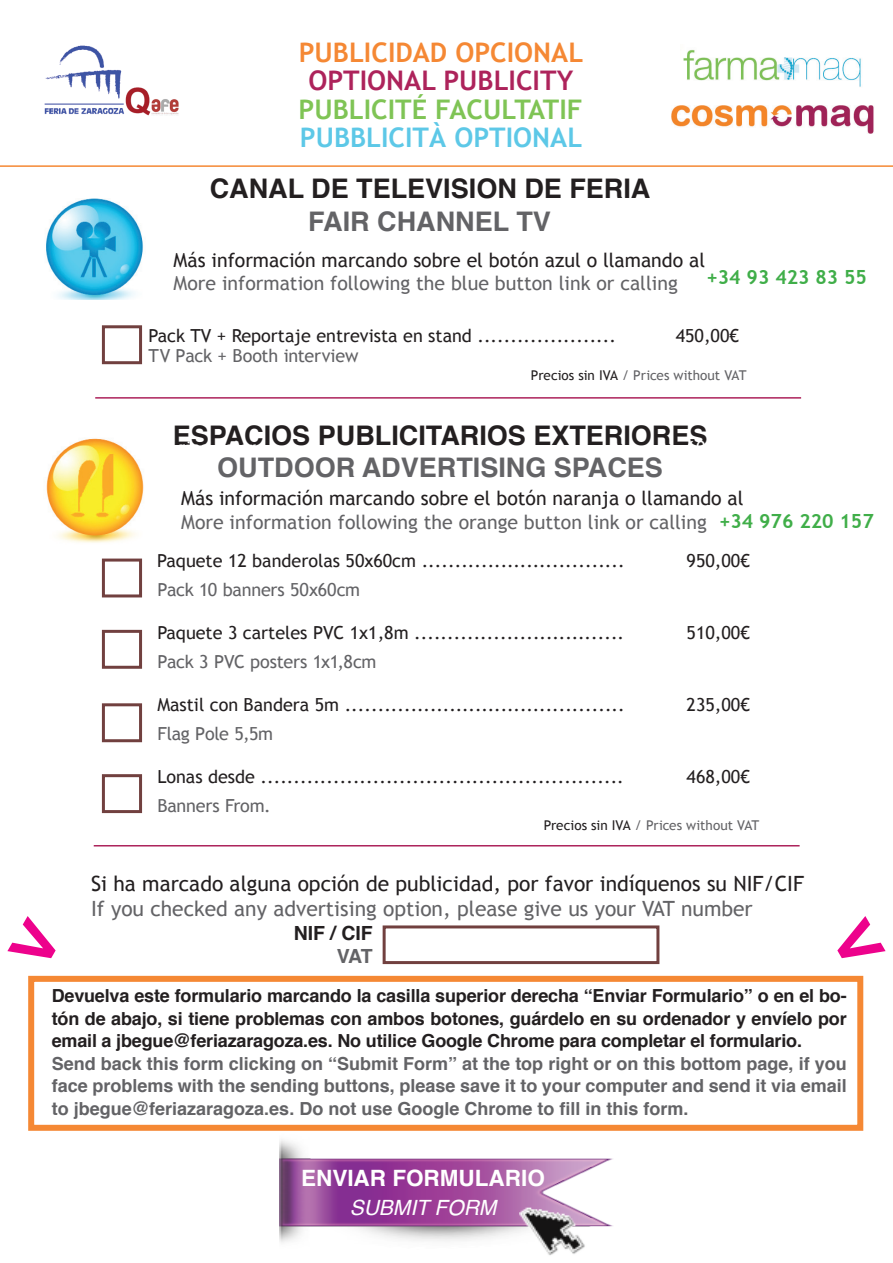
<style>
.page{position:relative;width:893px;height:1263px;background:#fff}
.page>*{position:absolute;margin:0;border:0;box-sizing:border-box;transform-origin:0 0}
.t1{font:700 27px "Helvetica";color:#231f20}
.t2{font:700 27px "Helvetica";color:#636366}
.t3{font:700 27px "Trebuchet MS";color:#7fc455}
.t4{font:700 27px "Trebuchet MS";color:#f58834}
.t5{font:700 27px "Trebuchet MS";color:#5dc8e7}
.t6{font:700 27px "Trebuchet MS";color:#ad235b}
.t7{font:700 22.5px "Helvetica";color:#fff}
.t8{font:21px "Trebuchet MS";color:#231f20}
.t9{font:21px "Trebuchet MS";color:#636366}
.t10{font:italic 21px "Helvetica";color:#fff}
.t11{font:19.5px "Trebuchet MS";color:#636366}
.t12{font:19.5px "Trebuchet MS";color:#231f20}
.t13{font:700 19.5px "Trebuchet MS";color:#40ae49}
.t14{font:700 19.5px "Helvetica";color:#231f20}
.t15{font:700 19.5px "Helvetica";color:#636366}
.t16{font:18px "Trebuchet MS";color:#231f20}
.t17{font:700 18px/22.5px "Helvetica";letter-spacing:-.01em;color:#231f20;text-align:justify}
.t18{font:700 18px/22.5px "Helvetica";color:#636366;text-align:justify}
.t19{font:18px "Trebuchet MS";letter-spacing:-.015em;color:#636366}
.t20{font:13.5px "Trebuchet MS";letter-spacing:-.005em;color:#636366}
.s1{color:#231f20}
</style>
<div class="page">
<img style="left:279px;top:1140px;width:334px;height:103px">
<img style="left:520px;top:1192px;width:69px;height:63px">
<div style="left:28px;top:976px;width:835px;height:155px;background:#fff;border:6px solid #f58834"></div>
<img style="left:46px;top:199px;width:97px;height:101px">
<img style="left:46px;top:438px;width:98px;height:105px">
<hr style="left:95px;top:397px;width:706px;height:2px;background:#ad235b">
<hr style="left:0;top:165px;width:893px;height:2px;background:#f58834">
<div style="left:102px;top:325px;width:40px;height:39px;border:3px solid #71403f"></div>
<div style="left:102px;top:558px;width:40px;height:39px;border:3px solid #71403f"></div>
<div style="left:102px;top:630px;width:40px;height:39px;border:3px solid #71403f"></div>
<div style="left:102px;top:703px;width:40px;height:39px;border:3px solid #71403f"></div>
<div style="left:102px;top:774px;width:40px;height:39px;border:3px solid #71403f"></div>
<div style="left:383px;top:925px;width:276px;height:39px;border:3px solid #71403f"></div>
<hr style="left:94px;top:845px;width:706px;height:1px;background:#ad235b">
<img style="left:44px;top:45px;width:135px;height:71px">
<img style="left:672px;top:105px;width:202px;height:29px">
<img style="left:683px;top:49px;width:178px;height:38px">
<h1 class="t4" style="left:299px;top:35px;width:286px">PUBLICIDAD OPCIONAL</h1>
<h1 class="t6" style="left:308px;top:64px;width:266px">OPTIONAL PUBLICITY</h1>
<h1 class="t3" style="left:299px;top:92px;width:286px">PUBLICITÉ FACULTATIF</h1>
<h1 class="t5" style="left:300px;top:121px;width:284px">PUBBLICITÀ OPTIONAL</h1>
<h1 class="t1" style="left:210px;top:167px;width:442px">CANAL DE TELEVISION DE FERIA</h1>
<h1 class="t2" style="left:308px;top:199px;width:244px">FAIR CHANNEL TV</h1>
<p class="t12" style="left:174px;top:248px;width:533px">Más información marcando sobre el botón azul o llamando al</p>
<p class="t11" style="left:174px;top:272px;width:506px">More information following the blue button link or calling</p>
<p class="t13" style="left:706px;top:265px;width:162px">+34 93 423 83 55</p>
<p class="t16" style="left:149px;top:325px;width:469px">Pack TV + Reportaje entrevista en stand .....................</p>
<p class="t16" style="left:676px;top:325px;width:65px">450,00€</p>
<p class="t19" style="left:149px;top:345px;width:211px">TV Pack + Booth interview</p>
<p class="t20" style="left:531px;top:367px;width:217px"><span class="s1">Precios sin IVA</span> / Prices without VAT</p>
<h1 class="t1" style="left:173px;top:414px;width:536px">ESPACIOS PUBLICITARIOS EXTERIORES</h1>
<h1 class="t2" style="left:217px;top:446px;width:447px">OUTDOOR ADVERTISING SPACES</h1>
<p class="t12" style="left:181px;top:487px;width:564px">Más información marcando sobre el botón naranja o llamando al</p>
<p class="t11" style="left:181px;top:510px;width:527px">More information following the orange button link or calling</p>
<p class="t13" style="left:719px;top:509px;width:156px">+34 976 220 157</p>
<p class="t16" style="left:157px;top:550px;width:469px">Paquete 12 banderolas 50x60cm ...............................</p>
<p class="t16" style="left:687px;top:550px;width:65px">950,00€</p>
<p class="t19" style="left:157px;top:579px;width:204px">Pack 10 banners 50x60cm</p>
<p class="t16" style="left:157px;top:622px;width:468px">Paquete 3 carteles PVC 1x1,8m ................................</p>
<p class="t16" style="left:687px;top:622px;width:65px">510,00€</p>
<p class="t19" style="left:157px;top:651px;width:221px">Pack 3 PVC posters 1x1,8cm</p>
<p class="t16" style="left:157px;top:694px;width:469px">Mastil con Bandera 5m ...........................................</p>
<p class="t16" style="left:687px;top:694px;width:65px">235,00€</p>
<p class="t19" style="left:157px;top:723px;width:117px">Flag Pole 5,5m</p>
<p class="t16" style="left:157px;top:766px;width:468px">Lonas desde .......................................................</p>
<p class="t16" style="left:687px;top:766px;width:65px">468,00€</p>
<p class="t19" style="left:157px;top:795px;width:115px">Banners From.</p>
<p class="t20" style="left:544px;top:817px;width:217px"><span class="s1">Precios sin IVA</span> / Prices without VAT</p>
<p class="t8" style="left:91px;top:871px;width:714px">Si ha marcado alguna opción de publicidad, por favor indíquenos su NIF/CIF</p>
<p class="t9" style="left:91px;top:896px;width:663px">If you checked any advertising option, please give us your VAT number</p>
<p class="t14" style="left:294px;top:917px;width:81px">NIF / CIF</p>
<p class="t15" style="left:337px;top:941px;width:38px">VAT</p>
<p class="t17" style="left:52px;top:985px;width:797px">Devuelva este formulario marcando la casilla superior derecha “Enviar Formulario” o en el bo&shy;tón de abajo, si tiene problemas con ambos botones, guárdelo en su ordenador y envíelo por email a jbegue@feriazaragoza.es. No utilice Google Chrome para completar el formulario.</p>
<p class="t18" style="left:52px;top:1052px;width:797px">Send back this form clicking on “Submit Form” at the top right or on this bottom page, if you face problems with the sending buttons, please save it to your computer and send it via email to jbegue@feriazaragoza.es. Do not use Google Chrome to fill in this form.</p>
<p class="t7" style="left:301px;top:1160px;width:245px">ENVIAR FORMULARIO</p>
<p class="t10" style="left:350px;top:1191px;width:148px">SUBMIT FORM</p>
</div>
